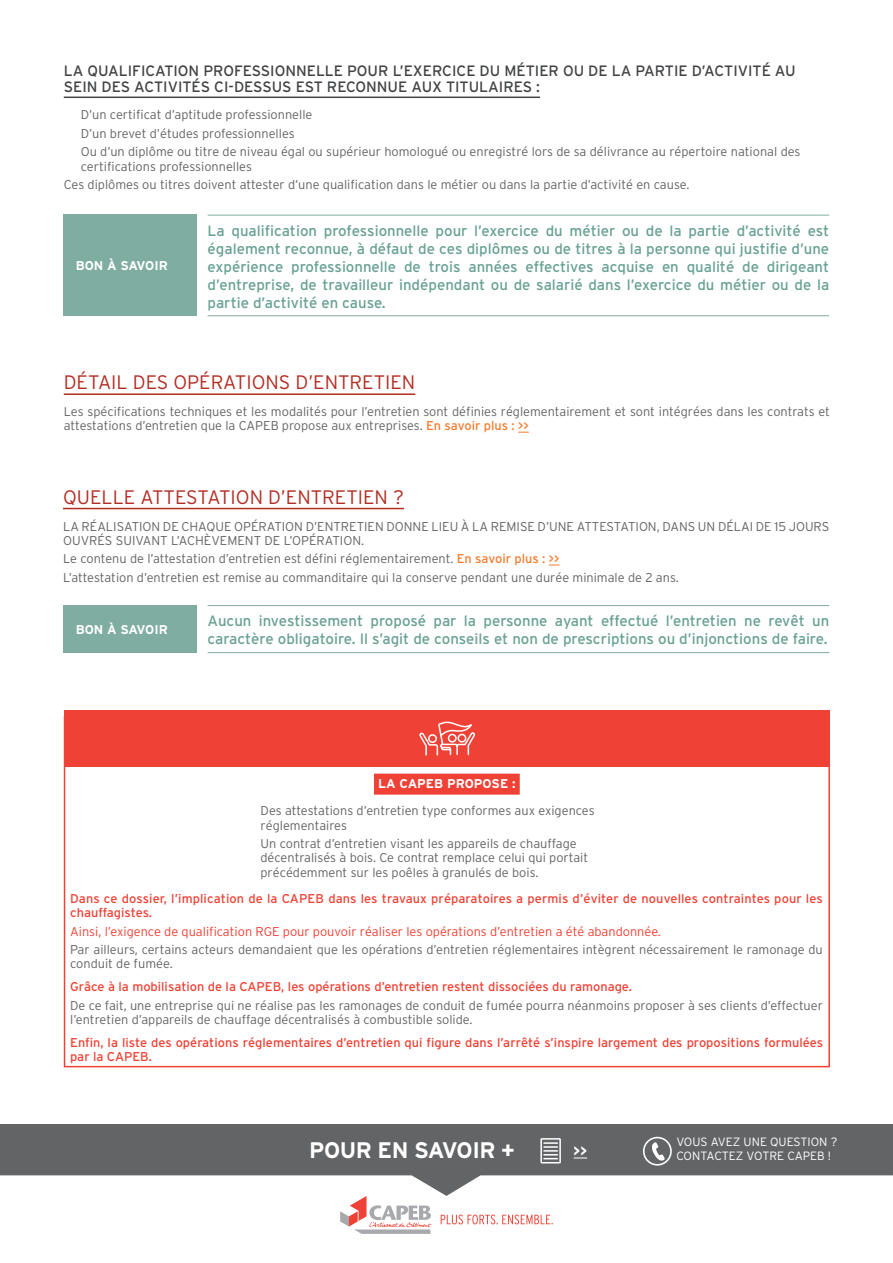
<style>
.page{position:relative;width:893px;height:1263px;background:#fff}
.page>*{position:absolute;margin:0;border:0;box-sizing:border-box;transform-origin:0 0}
.t1{font:700 22.5px "Interstate";letter-spacing:-.02em;color:#fff}
.t2{font:300 19.5px "Interstate";color:#b22e24}
.t3{font:15px/18px "Interstate";color:#68a193;text-align:justify}
.t4{font:15px/16.5px "Interstate";color:#414345}
.t5{font:700 15px "Interstate";color:#fff}
.t6{font:300 12.75px/14.2px "Interstate";color:#636466}
.t7{font:12.75px/14.2px "Interstate";color:#ef4135}
.t8{font:300 12.75px "Interstate";color:#ef4135}
.t9{font:700 12.75px "Interstate";color:#fff}
.t10{font:300 12px/13.5px "Interstate";color:#fff}
.s1{font-weight:400;color:#f47b2e}
</style>
<div class="page">
<div style="left:0;top:1124px;width:893px;height:80px;background:#636466"></div>
<div style="left:540px;top:1138px;width:21px;height:25px;border:2px solid #fff"></div>
<svg style="left:544px;top:1142px;width:13px;height:17px"></svg>
<div style="left:0;top:1175px;width:893px;height:50px;background:#fff"></div>
<svg style="left:643px;top:1137px;width:29px;height:28px"></svg>
<svg style="left:441px;top:1214px;width:112px;height:10px"></svg>
<svg style="left:340px;top:1196px;width:92px;height:38px"></svg>
<svg style="left:574px;top:1158px;width:13px;height:1px"></svg>
<hr style="left:64px;top:97px;width:476px;height:1px;background:#414345">
<div style="left:63px;top:215px;width:134px;height:101px;background:#7fada1"></div>
<hr style="left:208px;top:315px;width:621px;height:1px;background:#7fada1">
<hr style="left:208px;top:215px;width:621px;height:1px;background:#7fada1">
<hr style="left:63px;top:508px;width:341px;height:1px;background:#b22e24">
<div style="left:63px;top:605px;width:134px;height:48px;background:#7fada1"></div>
<hr style="left:208px;top:652px;width:621px;height:1px;background:#7fada1">
<hr style="left:208px;top:605px;width:621px;height:1px;background:#7fada1">
<hr style="left:64px;top:393px;width:351px;height:2px;background:#b22e24">
<div style="left:65px;top:710px;width:765px;height:57px;background:#ef4135"></div>
<svg style="left:419px;top:721px;width:57px;height:35px"></svg>
<div style="left:64px;top:716px;width:766px;height:351px;border:2px solid #ef4135"></div>
<div style="left:374px;top:774px;width:146px;height:21px;background:#ef4135"></div>
<p class="t4" style="left:64px;top:62px;width:733px">LA QUALIFICATION PROFESSIONNELLE POUR L’EXERCICE DU MÉTIER OU DE LA PARTIE D’ACTIVITÉ AU<br>SEIN DES ACTIVITÉS CI-DESSUS EST RECONNUE AUX TITULAIRES :</p>
<p class="t6" style="left:81px;top:105px;width:721px;line-height:18.5px">D’un certificat d’aptitude professionnelle<br>D’un brevet d’études professionnelles<br>Ou d’un diplôme ou titre de niveau égal ou supérieur homologué ou enregistré lors de sa délivrance au répertoire national des</p>
<p class="t6" style="left:64px;top:157px;width:627px;line-height:18.5px;text-indent:17px">certifications professionnelles<br>Ces diplômes ou titres doivent attester d’une qualification dans le métier ou dans la partie d’activité en cause.</p>
<p class="t9" style="left:76px;top:259px;width:94px">BON À SAVOIR</p>
<p class="t3" style="left:208px;top:221px;width:623px">La qualification professionnelle pour l’exercice du métier ou de la partie d’activité est également reconnue, à défaut de ces diplômes ou de titres à la personne qui justifie d’une expérience professionnelle de trois années effectives acquise en qualité de dirigeant d’entreprise, de travailleur indépendant ou de salarié dans l’exercice du métier ou de la partie d’activité en cause.</p>
<h2 class="t2" style="left:64px;top:371px;width:353px">DÉTAIL DES OPÉRATIONS D’ENTRETIEN</h2>
<p class="t6" style="left:64px;top:404px;width:768px">Les spécifications techniques et les modalités pour l’entretien sont définies réglementairement et sont intégrées dans les contrats et attestations d’entretien que la CAPEB propose aux entreprises. <span class="s1">En savoir plus : &gt;&gt;</span></p>
<h2 class="t2" style="left:63px;top:486px;width:342px">QUELLE ATTESTATION D’ENTRETIEN ?</h2>
<p class="t6" style="left:63px;top:519px;width:768px">LA RÉALISATION DE CHAQUE OPÉRATION D’ENTRETIEN DONNE LIEU À LA REMISE D’UNE ATTESTATION, DANS UN DÉLAI DE 15 JOURS<br>OUVRÉS SUIVANT L’ACHÈVEMENT DE L’OPÉRATION.</p>
<p class="t6" style="left:63px;top:549px;width:617px;line-height:18.5px">Le contenu de l’attestation d’entretien est défini réglementairement. <span class="s1">En savoir plus : &gt;&gt;<br></span>L’attestation d’entretien est remise au commanditaire qui la conserve pendant une durée minimale de 2 ans.</p>
<p class="t9" style="left:76px;top:622px;width:94px">BON À SAVOIR</p>
<p class="t3" style="left:208px;top:612px;width:623px">Aucun investissement proposé par la personne ayant effectué l’entretien ne revêt un caractère obligatoire. Il s’agit de conseils et non de prescriptions ou d’injonctions de faire.</p>
<p class="t9" style="left:378px;top:777px;width:139px">LA CAPEB PROPOSE :</p>
<p class="t6" style="left:261px;top:803px;width:336px">Des attestations d’entretien type conformes aux exigences réglementaires</p>
<p class="t6" style="left:261px;top:836px;width:329px">Un contrat d’entretien visant les appareils de chauffage décentralisés à bois. Ce contrat remplace celui qui portait précédemment sur les poêles à granulés de bois.</p>
<p class="t7" style="left:70px;top:891px;width:754px">Dans ce dossier, l’implication de la CAPEB dans les travaux préparatoires a permis d’éviter de nouvelles contraintes pour les chauffagistes.</p>
<p class="t8" style="left:70px;top:924px;width:592px">Ainsi, l’exigence de qualification RGE pour pouvoir réaliser les opérations d’entretien a été abandonnée.</p>
<p class="t6" style="left:70px;top:942px;width:754px">Par ailleurs, certains acteurs demandaient que les opérations d’entretien réglementaires intègrent nécessairement le ramonage du conduit de fumée.</p>
<p class="t7" style="left:70px;top:979px;width:563px">Grâce à la mobilisation de la CAPEB, les opérations d’entretien restent dissociées du ramonage.</p>
<p class="t6" style="left:70px;top:998px;width:754px">De ce fait, une entreprise qui ne réalise pas les ramonages de conduit de fumée pourra néanmoins proposer à ses clients d’effectuer l’entretien d’appareils de chauffage décentralisés à combustible solide.</p>
<p class="t7" style="left:70px;top:1035px;width:754px">Enfin, la liste des opérations réglementaires d’entretien qui figure dans l’arrêté s’inspire largement des propositions formulées par la CAPEB.</p>
<h1 class="t1" style="left:309px;top:1138px;width:207px">POUR EN SAVOIR +</h1>
<p class="t10" style="left:676px;top:1135px;width:163px">VOUS AVEZ UNE QUESTION ?<br>CONTACTEZ VOTRE CAPEB !</p>
<p class="t5" style="left:574px;top:1142px;width:15px">&gt;&gt;</p>
</div>
